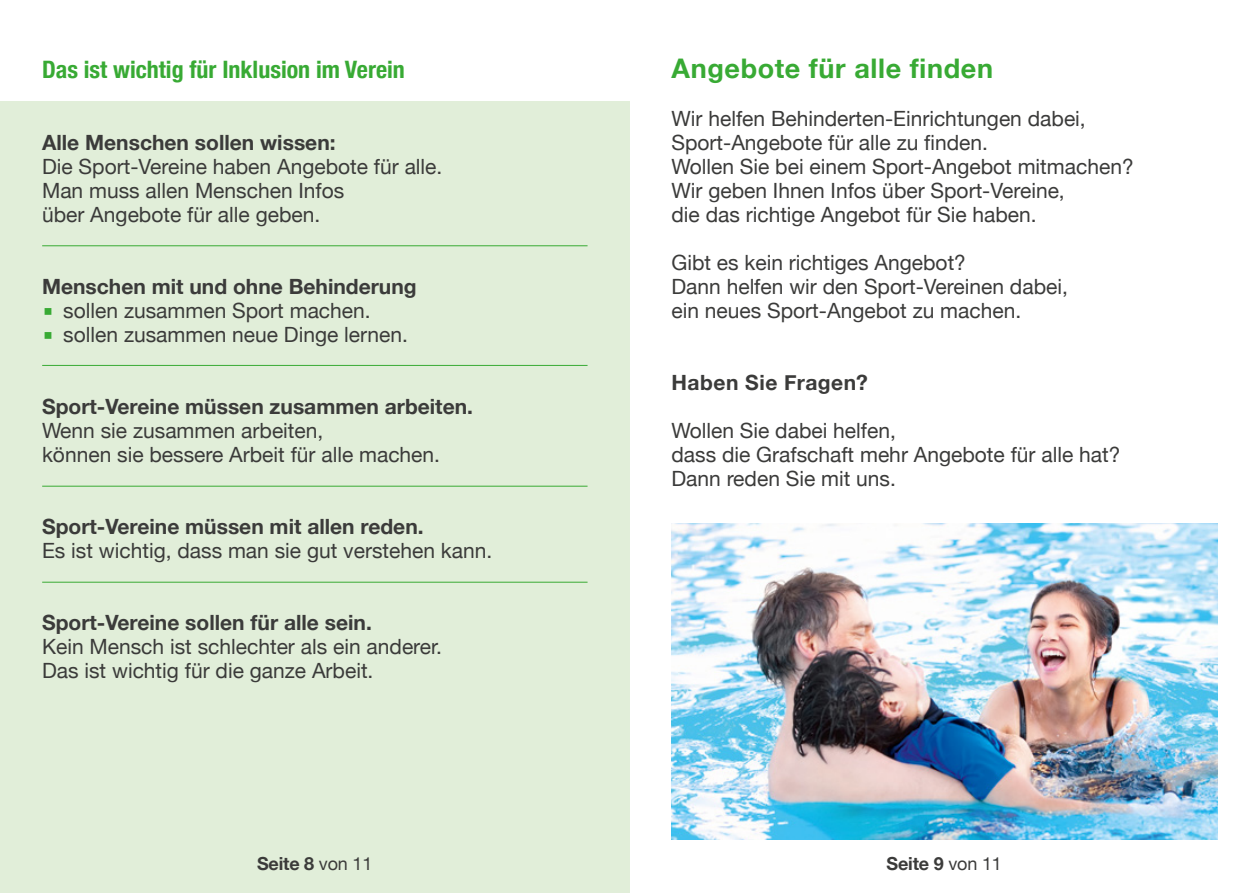
<style>
.page{position:relative;width:1259px;height:893px;background:#fff}
.page>*{position:absolute;margin:0;border:0;box-sizing:border-box;transform-origin:0 0}
.t1{font:700 27px "Helvetica Neue";letter-spacing:.025em;color:#38aa34}
.t2{font:700 condensed 24px "Helvetica Neue";color:#38aa34}
.t3{font:21px/24px "Helvetica Neue";color:#3b3b3a}
.t4{font:700 21px "Helvetica Neue";color:#3b3b3a}
.t5{font:700 21px "Helvetica Neue";letter-spacing:.025em;color:#3b3b3a}
.t6{font:700 18px "Helvetica Neue";letter-spacing:-.01em;color:#3b3b3a}
.s1{font-weight:400}
</style>
<div class="page">
<div style="left:0;top:102px;width:629px;height:791px;background:#e1eed9"></div>
<hr style="left:42px;top:245px;width:545px;height:1px;background:#38aa34">
<hr style="left:42px;top:365px;width:545px;height:1px;background:#38aa34">
<hr style="left:42px;top:486px;width:545px;height:1px;background:#38aa34">
<hr style="left:42px;top:582px;width:545px;height:1px;background:#38aa34">
<img style="left:671px;top:523px;width:546px;height:317px">
<p class="t2" style="left:42px;top:49px;width:364px">Das ist wichtig für Inklusion im Verein</p>
<p class="t4" style="left:42px;top:126px;width:295px">Alle Menschen sollen wissen:</p>
<p class="t3" style="left:42px;top:156px;width:402px">Die Sport-Vereine haben Angebote für alle.<br>Man muss allen Menschen Infos<br>über Angebote für alle geben.</p>
<p class="t4" style="left:42px;top:270px;width:376px">Menschen mit und ohne Behinderung</p>
<p class="t3" style="left:63px;top:300px;width:346px">sollen zusammen Sport machen. sollen zusammen neue Dinge lernen.</p>
<p class="t4" style="left:42px;top:390px;width:432px">Sport-Vereine müssen zusammen arbeiten.</p>
<p class="t3" style="left:42px;top:420px;width:399px">Wenn sie zusammen arbeiten,<br>können sie bessere Arbeit für alle machen.</p>
<p class="t4" style="left:42px;top:510px;width:383px">Sport-Vereine müssen mit allen reden.</p>
<p class="t3" style="left:42px;top:540px;width:452px">Es ist wichtig, dass man sie gut verstehen kann.</p>
<p class="t4" style="left:42px;top:606px;width:331px">Sport-Vereine sollen für alle sein.</p>
<p class="t3" style="left:42px;top:636px;width:401px">Kein Mensch ist schlechter als ein anderer.<br>Das ist wichtig für die ganze Arbeit.</p>
<p class="t1" style="left:671px;top:47px;width:323px">Angebote für alle finden</p>
<p class="t3" style="left:671px;top:108px;width:464px">Wir helfen Behinderten-Einrichtungen dabei, Sport-Angebote für alle zu finden.<br>Wollen Sie bei einem Sport-Angebot mitmachen?<br>Wir geben Ihnen Infos über Sport-Vereine,<br>die das richtige Angebot für Sie haben.</p>
<p class="t3" style="left:671px;top:252px;width:398px">Gibt es kein richtiges Angebot?<br>Dann helfen wir den Sport-Vereinen dabei, ein neues Sport-Angebot zu machen.</p>
<p class="t5" style="left:671px;top:366px;width:198px">Haben Sie Fragen?</p>
<p class="t3" style="left:671px;top:420px;width:450px">Wollen Sie dabei helfen,<br>dass die Grafschaft mehr Angebote für alle hat?<br>Dann reden Sie mit uns.</p>
<p class="t6" style="left:257px;top:849px;width:117px">Seite 8 <span class="s1">von 11</span></p>
<p class="t6" style="left:886px;top:849px;width:117px">Seite 9 <span class="s1">von 11</span></p>
</div>
